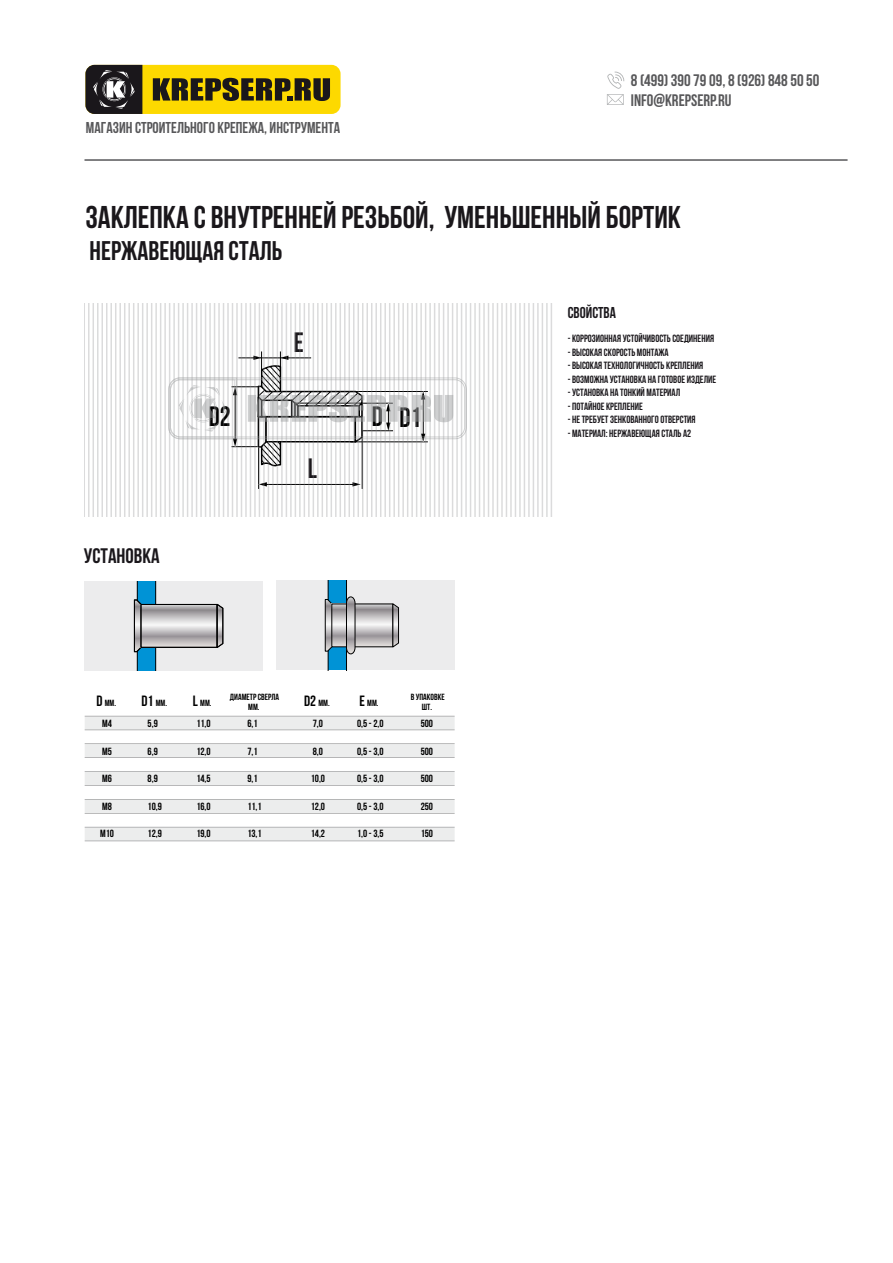
<style>
.page{position:relative;width:893px;height:1263px;background:#fff}
.page>*{position:absolute;margin:0;border:0;box-sizing:border-box;transform-origin:0 0}
.t1{font:700 31.5px "Bebas Neue";color:#1a171b}
.t2{font:700 28.05px "Bebas Neue";color:#000;scale:.96 1}
.t3{font:700 28.05px "Bebas Neue";color:#1a171b;scale:.96 1}
.t4{font:700 27px "Bebas Neue";color:#1a171b}
.t5{font:700 21px "Bebas Neue";color:#1a171b}
.t6{font:700 16.65px/20.1px "Bebas Neue";color:#58585a}
.t7{font:700 15.75px "Bebas Neue";color:#58585a}
.t8{font:700 15.75px "Bebas Neue";color:#1a171b;scale:.96 1}
.t9{font:700 10.5px "Bebas Neue";color:#1a171b;scale:.96 1}
.t10{font:700 10.5px "Bebas Neue";color:#000}
.t11{font:700 9px/10.5px "Bebas Neue";color:#000;text-align:center}
.s1{font-size:14.85px}
</style>
<div class="page">
<div style="left:85px;top:65px;width:256px;height:49px;background:#fdd900;border-radius:9px"></div>
<svg style="left:85px;top:65px;width:57px;height:49px;background:#3f3d3f"></svg>
<svg style="left:153px;top:78px;width:177px;height:23px"></svg>
<hr style="left:84px;top:159px;width:764px;height:2px;background:#58585a">
<svg style="left:607px;top:72px;width:17px;height:33px"></svg>
<div style="left:85px;top:581px;width:178px;height:89px;background:#ececed"></div>
<svg style="left:134px;top:581px;width:22px;height:89px"></svg>
<svg style="left:143px;top:606px;width:73px;height:40px"></svg>
<div style="left:141px;top:604px;width:77px;height:44px;border:1px solid #000"></div>
<svg style="left:216px;top:603px;width:8px;height:45px"></svg>
<div style="left:276px;top:581px;width:178px;height:89px;background:#ececed"></div>
<svg style="left:356px;top:606px;width:35px;height:39px"></svg>
<svg style="left:392px;top:603px;width:7px;height:44px"></svg>
<svg style="left:324px;top:581px;width:32px;height:89px"></svg>
<svg style="left:88px;top:304px;width:464px;height:212px"></svg>
<svg style="left:168px;top:351px;width:299px;height:116px"></svg>
<svg style="left:85px;top:716px;width:370px;height:126px;fill:#eceded"></svg>
<h3 class="t7" style="left:86px;top:119px;width:256px">МАГАЗИН СТРОИТЕЛЬНОГО КРЕПЕЖА, ИНСТРУМЕНТА</h3>
<h3 class="t6" style="left:631px;top:70px;width:190px">8 (499) 390 79 09, 8 (926) 848 50 50<br>INFO@KREPSERP.RU</h3>
<h1 class="t1" style="left:85px;top:199px;width:597px">ЗАКЛЕПКА С ВНУТРЕННЕЙ РЕЗЬБОЙ, УМЕНЬШЕННЫЙ БОРТИК</h1>
<h3 class="t4" style="left:90px;top:236px;width:194px">НЕРЖАВЕЮЩАЯ СТАЛЬ</h3>
<h2 class="t3" style="left:294px;top:327px;width:12px">E</h2>
<h3 class="t5" style="left:84px;top:544px;width:77px">УСТАНОВКА</h3>
<h2 class="t2" style="left:209px;top:401px;width:24px">D2</h2>
<h2 class="t2" style="left:372px;top:401px;width:53px">D D1</h2>
<h2 class="t3" style="left:308px;top:453px;width:11px">L</h2>
<p class="t11" style="left:96px;top:697px;width:21px"><span class="s1">D</span> ММ.</p>
<p class="t11" style="left:193px;top:697px;width:20px"><span class="s1">L</span> ММ.</p>
<p class="t11" style="left:230px;top:691px;width:51px">ДИАМЕТР СВЕРЛА<br>ММ.</p>
<p class="t11" style="left:304px;top:697px;width:27px"><span class="s1">D2</span> ММ.</p>
<p class="t11" style="left:411px;top:691px;width:35px">В УПАКОВКЕ<br>ШТ.</p>
<p class="t11" style="left:141px;top:697px;width:27px"><span class="s1">D1</span> ММ.</p>
<p class="t11" style="left:359px;top:697px;width:21px"><span class="s1">E</span> ММ.</p>
<p class="t10" style="left:102px;top:718px;width:11px">М4</p>
<p class="t10" style="left:102px;top:745px;width:11px">М5</p>
<p class="t10" style="left:102px;top:773px;width:11px">М6</p>
<p class="t10" style="left:102px;top:800px;width:11px">М8</p>
<p class="t10" style="left:100px;top:828px;width:15px">М10</p>
<p class="t10" style="left:148px;top:718px;width:12px">5,9</p>
<p class="t10" style="left:148px;top:745px;width:12px">6,9</p>
<p class="t10" style="left:148px;top:773px;width:12px">8,9</p>
<p class="t10" style="left:148px;top:800px;width:16px">10,9</p>
<p class="t10" style="left:148px;top:828px;width:16px">12,9</p>
<p class="t10" style="left:196px;top:718px;width:16px">11,0</p>
<p class="t10" style="left:196px;top:745px;width:16px">12,0</p>
<p class="t10" style="left:196px;top:773px;width:16px">14,5</p>
<p class="t10" style="left:196px;top:800px;width:16px">16,0</p>
<p class="t10" style="left:196px;top:828px;width:16px">19,0</p>
<p class="t10" style="left:247px;top:718px;width:12px">6,1</p>
<p class="t10" style="left:247px;top:745px;width:12px">7,1</p>
<p class="t10" style="left:247px;top:773px;width:12px">9,1</p>
<p class="t10" style="left:247px;top:800px;width:16px">11,1</p>
<p class="t10" style="left:247px;top:828px;width:16px">13,1</p>
<p class="t10" style="left:313px;top:718px;width:12px">7,0</p>
<p class="t10" style="left:313px;top:745px;width:12px">8,0</p>
<p class="t10" style="left:311px;top:773px;width:16px">10,0</p>
<p class="t10" style="left:311px;top:800px;width:16px">12,0</p>
<p class="t10" style="left:311px;top:828px;width:16px">14,2</p>
<p class="t10" style="left:357px;top:718px;width:28px">0,5 - 2,0</p>
<p class="t10" style="left:357px;top:745px;width:28px">0,5 - 3,0</p>
<p class="t10" style="left:357px;top:773px;width:28px">0,5 - 3,0</p>
<p class="t10" style="left:357px;top:800px;width:28px">0,5 - 3,0</p>
<p class="t10" style="left:357px;top:828px;width:28px">1,0 - 3,5</p>
<p class="t10" style="left:421px;top:718px;width:14px">500</p>
<p class="t10" style="left:421px;top:745px;width:14px">500</p>
<p class="t10" style="left:421px;top:773px;width:14px">500</p>
<p class="t10" style="left:421px;top:800px;width:14px">250</p>
<p class="t10" style="left:421px;top:828px;width:14px">150</p>
<h3 class="t8" style="left:568px;top:304px;width:52px">СВОЙСТВА</h3>
<p class="t9" style="left:568px;top:333px;width:154px">- КОРРОЗИОННАЯ УСТОЙЧИВОСТЬ СОЕДИНЕНИЯ</p>
<p class="t9" style="left:568px;top:346px;width:107px">- ВЫСОКАЯ СКОРОСТЬ МОНТАЖА</p>
<p class="t9" style="left:568px;top:360px;width:143px">- ВЫСОКАЯ ТЕХНОЛОГИЧНОСТЬ КРЕПЛЕНИЯ</p>
<p class="t9" style="left:568px;top:373px;width:156px">- ВОЗМОЖНА УСТАНОВКА НА ГОТОВОЕ ИЗДЕЛИЕ</p>
<p class="t9" style="left:568px;top:387px;width:119px">- УСТАНОВКА НА ТОНКИЙ МАТЕРИАЛ</p>
<p class="t9" style="left:568px;top:400px;width:80px">- ПОТАЙНОЕ КРЕПЛЕНИЕ</p>
<p class="t9" style="left:568px;top:414px;width:135px">- НЕ ТРЕБУЕТ ЗЕНКОВАННОГО ОТВЕРСТИЯ</p>
<p class="t9" style="left:568px;top:427px;width:130px">- МАТЕРИАЛ: НЕРЖАВЕЮЩАЯ СТАЛЬ А2</p>
</div>
